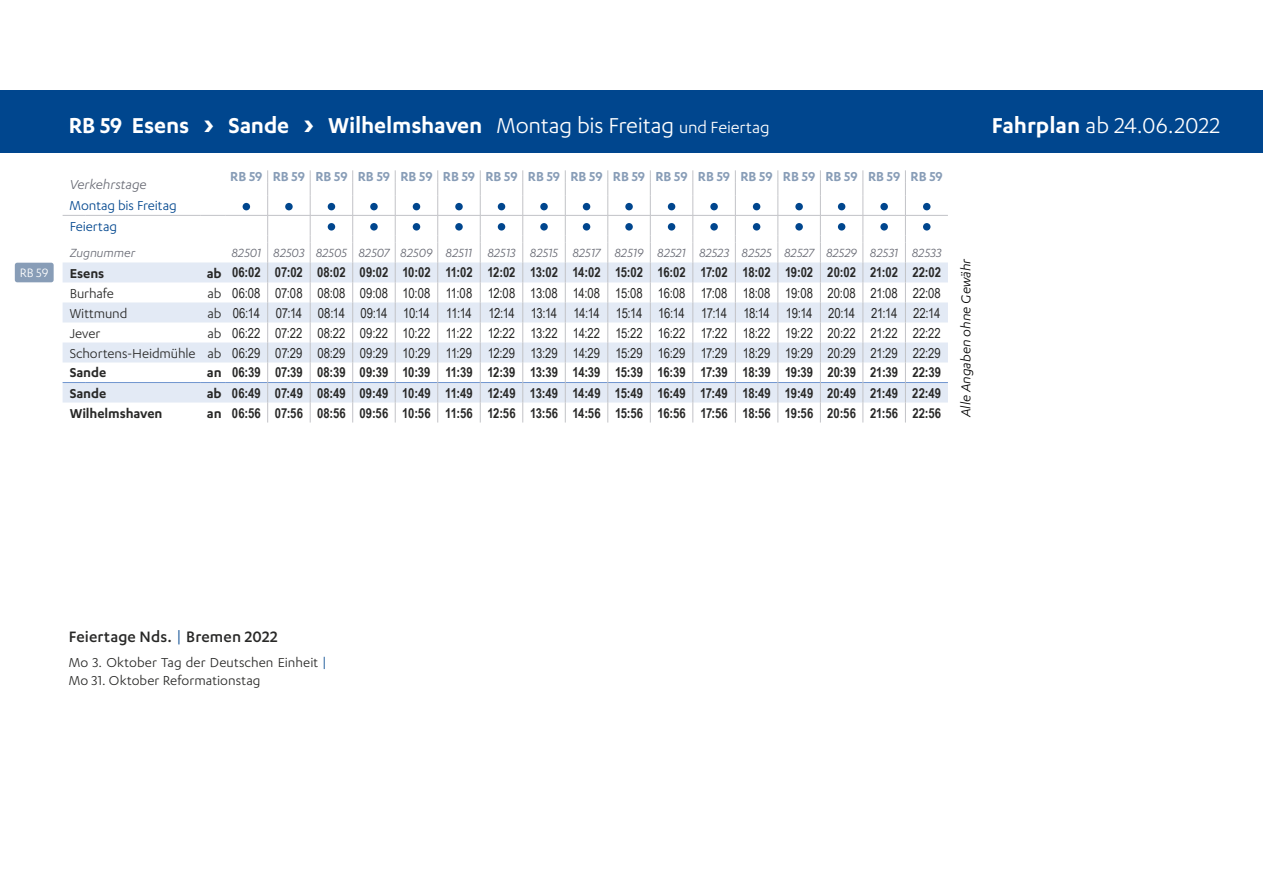
<style>
.page{position:relative;width:1263px;height:893px;background:#fff}
.page>*{position:absolute;margin:0;border:0;box-sizing:border-box;transform-origin:0 0}
.t1{font:600 25.05px "Karbon";letter-spacing:-.005em;color:#fff}
.t2{font:25.05px "Karbon";color:#fff}
.t3{font:500 17.55px "Karbon";letter-spacing:.01em;color:#282827}
.t4{font:15px/18.8px "Karbon";letter-spacing:.005em;color:#282827}
.t5{font:600 15px "Karbon";color:#889db7}
.t6{font:600 15px "Karbon";letter-spacing:-.005em;color:#282827}
.t7{font:15px/20.1px "Karbon";letter-spacing:-.005em;color:#00468e}
.t8{font:italic 15px "Karbon";color:#000}
.t9{font:italic 15px "Karbon";letter-spacing:-.005em;color:#676973}
.t10{font:13.95px "Karbon";color:#fff}
.t11{font:700 13.8px "Arial Narrow";letter-spacing:.005em;color:#282827}
.t12{font:13.8px/20px "Arial Narrow";color:#282827;text-align:right}
.t13{font:13.8px "Arial Narrow";letter-spacing:-.04em;color:#282827}
.t14{font:italic 13.8px "Karbon";letter-spacing:.02em;color:#676973}
.t15{font:italic 13.8px "Karbon";color:#676973}
.s1{font-size:36.3px}
.s2{font-weight:400}
.s3{font-weight:400;font-size:18.75px}
.s4{font-weight:600}
.s5{font-family:"Karbon";font-weight:600;font-size:15px}
.s6{font-family:"Karbon";font-size:15px}
.s7{font-weight:400;color:#00468e}
.s8{color:#00468e}
</style>
<div class="page">
<div style="left:0;top:90px;width:1263px;height:63px;background:#00468e"></div>
<svg style="left:63px;top:262px;width:885px;height:140px;fill:#e3eaf5"></svg>
<hr style="left:268px;top:382px;width:42px;height:1px;background:#7196cf">
<hr style="left:310px;top:382px;width:43px;height:1px;background:#7196cf">
<hr style="left:353px;top:382px;width:42px;height:1px;background:#7196cf">
<hr style="left:395px;top:382px;width:43px;height:1px;background:#7196cf">
<hr style="left:438px;top:382px;width:42px;height:1px;background:#7196cf">
<hr style="left:480px;top:382px;width:43px;height:1px;background:#7196cf">
<hr style="left:523px;top:382px;width:42px;height:1px;background:#7196cf">
<hr style="left:565px;top:382px;width:43px;height:1px;background:#7196cf">
<hr style="left:608px;top:382px;width:42px;height:1px;background:#7196cf">
<hr style="left:650px;top:382px;width:43px;height:1px;background:#7196cf">
<hr style="left:693px;top:382px;width:42px;height:1px;background:#7196cf">
<hr style="left:735px;top:382px;width:43px;height:1px;background:#7196cf">
<hr style="left:778px;top:382px;width:42px;height:1px;background:#7196cf">
<hr style="left:820px;top:382px;width:43px;height:1px;background:#7196cf">
<hr style="left:863px;top:382px;width:42px;height:1px;background:#7196cf">
<hr style="left:905px;top:382px;width:43px;height:1px;background:#7196cf">
<svg style="left:63px;top:382px;width:23px;height:1px"></svg>
<hr style="left:86px;top:382px;width:114px;height:1px;background:#7196cf">
<svg style="left:200px;top:382px;width:25px;height:1px"></svg>
<hr style="left:225px;top:382px;width:42px;height:1px;background:#7196cf">
<svg style="left:63px;top:215px;width:23px;height:1px"></svg>
<hr style="left:86px;top:215px;width:114px;height:1px;background:#c2c3c7">
<svg style="left:200px;top:215px;width:25px;height:1px"></svg>
<hr style="left:225px;top:215px;width:43px;height:1px;background:#c2c3c7">
<hr style="left:268px;top:215px;width:42px;height:1px;background:#c2c3c7">
<hr style="left:310px;top:215px;width:43px;height:1px;background:#c2c3c7">
<hr style="left:353px;top:215px;width:42px;height:1px;background:#c2c3c7">
<hr style="left:395px;top:215px;width:43px;height:1px;background:#c2c3c7">
<hr style="left:438px;top:215px;width:42px;height:1px;background:#c2c3c7">
<hr style="left:480px;top:215px;width:43px;height:1px;background:#c2c3c7">
<hr style="left:523px;top:215px;width:42px;height:1px;background:#c2c3c7">
<hr style="left:565px;top:215px;width:43px;height:1px;background:#c2c3c7">
<hr style="left:608px;top:215px;width:42px;height:1px;background:#c2c3c7">
<hr style="left:650px;top:215px;width:43px;height:1px;background:#c2c3c7">
<hr style="left:693px;top:215px;width:42px;height:1px;background:#c2c3c7">
<hr style="left:735px;top:215px;width:43px;height:1px;background:#c2c3c7">
<hr style="left:778px;top:215px;width:42px;height:1px;background:#c2c3c7">
<hr style="left:820px;top:215px;width:43px;height:1px;background:#c2c3c7">
<hr style="left:863px;top:215px;width:42px;height:1px;background:#c2c3c7">
<hr style="left:905px;top:215px;width:43px;height:1px;background:#c2c3c7">
<svg style="left:267px;top:170px;width:1px;height:253px"></svg>
<svg style="left:310px;top:170px;width:1px;height:253px"></svg>
<svg style="left:352px;top:170px;width:1px;height:253px"></svg>
<svg style="left:395px;top:170px;width:1px;height:253px"></svg>
<svg style="left:437px;top:170px;width:1px;height:253px"></svg>
<svg style="left:480px;top:170px;width:1px;height:253px"></svg>
<svg style="left:522px;top:170px;width:1px;height:253px"></svg>
<svg style="left:565px;top:170px;width:1px;height:253px"></svg>
<svg style="left:607px;top:170px;width:1px;height:253px"></svg>
<svg style="left:650px;top:170px;width:1px;height:253px"></svg>
<svg style="left:693px;top:170px;width:1px;height:253px"></svg>
<svg style="left:735px;top:170px;width:1px;height:253px"></svg>
<svg style="left:778px;top:170px;width:1px;height:253px"></svg>
<svg style="left:820px;top:170px;width:1px;height:253px"></svg>
<svg style="left:863px;top:170px;width:1px;height:253px"></svg>
<svg style="left:905px;top:170px;width:1px;height:253px"></svg>
<div style="left:243px;top:203px;width:7px;height:7px;background:#00468e;border-radius:50%"></div>
<div style="left:285px;top:203px;width:8px;height:7px;background:#00468e;border-radius:50%"></div>
<div style="left:328px;top:203px;width:7px;height:7px;background:#00468e;border-radius:50%"></div>
<div style="left:370px;top:203px;width:8px;height:7px;background:#00468e;border-radius:50%"></div>
<div style="left:413px;top:203px;width:7px;height:7px;background:#00468e;border-radius:50%"></div>
<div style="left:455px;top:203px;width:8px;height:7px;background:#00468e;border-radius:50%"></div>
<div style="left:498px;top:203px;width:7px;height:7px;background:#00468e;border-radius:50%"></div>
<div style="left:540px;top:203px;width:8px;height:7px;background:#00468e;border-radius:50%"></div>
<div style="left:583px;top:203px;width:7px;height:7px;background:#00468e;border-radius:50%"></div>
<div style="left:625px;top:203px;width:8px;height:7px;background:#00468e;border-radius:50%"></div>
<div style="left:668px;top:203px;width:7px;height:7px;background:#00468e;border-radius:50%"></div>
<div style="left:710px;top:203px;width:8px;height:7px;background:#00468e;border-radius:50%"></div>
<div style="left:753px;top:203px;width:7px;height:7px;background:#00468e;border-radius:50%"></div>
<div style="left:795px;top:203px;width:8px;height:7px;background:#00468e;border-radius:50%"></div>
<div style="left:838px;top:203px;width:7px;height:7px;background:#00468e;border-radius:50%"></div>
<div style="left:880px;top:203px;width:8px;height:7px;background:#00468e;border-radius:50%"></div>
<div style="left:923px;top:203px;width:7px;height:7px;background:#00468e;border-radius:50%"></div>
<div style="left:328px;top:223px;width:7px;height:8px;background:#00468e;border-radius:50%"></div>
<div style="left:370px;top:223px;width:8px;height:8px;background:#00468e;border-radius:50%"></div>
<div style="left:413px;top:223px;width:7px;height:8px;background:#00468e;border-radius:50%"></div>
<div style="left:455px;top:223px;width:8px;height:8px;background:#00468e;border-radius:50%"></div>
<div style="left:498px;top:223px;width:7px;height:8px;background:#00468e;border-radius:50%"></div>
<div style="left:540px;top:223px;width:8px;height:8px;background:#00468e;border-radius:50%"></div>
<div style="left:583px;top:223px;width:7px;height:8px;background:#00468e;border-radius:50%"></div>
<div style="left:625px;top:223px;width:8px;height:8px;background:#00468e;border-radius:50%"></div>
<div style="left:668px;top:223px;width:7px;height:8px;background:#00468e;border-radius:50%"></div>
<div style="left:710px;top:223px;width:8px;height:8px;background:#00468e;border-radius:50%"></div>
<div style="left:753px;top:223px;width:7px;height:8px;background:#00468e;border-radius:50%"></div>
<div style="left:795px;top:223px;width:8px;height:8px;background:#00468e;border-radius:50%"></div>
<div style="left:838px;top:223px;width:7px;height:8px;background:#00468e;border-radius:50%"></div>
<div style="left:880px;top:223px;width:8px;height:8px;background:#00468e;border-radius:50%"></div>
<div style="left:923px;top:223px;width:7px;height:8px;background:#00468e;border-radius:50%"></div>
<div style="left:15px;top:263px;width:39px;height:19px;background:#889db7;border-radius:2px"></div>
<h1 class="t1" style="left:69px;top:111px;width:702px">RB 59 Esens <span class="s1">›</span> Sande <span class="s1">›</span> Wilhelmshaven <span class="s2">Montag bis Freitag</span> <span class="s3">und Feiertag</span></h1>
<h1 class="t2" style="left:992px;top:112px;width:230px"><span class="s4">Fahrplan</span> ab 24.06.2022</h1>
<p class="t9" style="left:70px;top:177px;width:78px">Verkehrstage</p>
<p class="t5" style="left:230px;top:168px;width:714px">RB 59 RB 59 RB 59 RB 59 RB 59 RB 59 RB 59 RB 59 RB 59 RB 59 RB 59 RB 59 RB 59 RB 59 RB 59 RB 59 RB 59</p>
<p class="t7" style="left:70px;top:195px;width:109px">Montag bis Freitag<br>Feiertag</p>
<p class="t15" style="left:70px;top:245px;width:67px">Zugnummer</p>
<p class="t14" style="left:231px;top:245px;width:712px">82501 82503 82505 82507 82509 82511 82513 82515 82517 82519 82521 82523 82525 82527 82529 82531 82533</p>
<p class="t6" style="left:70px;top:265px;width:36px">Esens</p>
<p class="t11" style="left:207px;top:262px;width:736px"><span class="s5">ab</span> 06:02 07:02 08:02 09:02 10:02 11:02 12:02 13:02 14:02 15:02 16:02 17:02 18:02 19:02 20:02 21:02 22:02</p>
<p class="t4" style="left:70px;top:283px;width:46px">Burhafe</p>
<p class="t12" style="left:208px;top:282px;width:735px"><span class="s6">ab</span> 06:08 07:08 08:08 09:08 10:08 11:08 12:08 13:08 14:08 15:08 16:08 17:08 18:08 19:08 20:08 21:08 22:08</p>
<p class="t4" style="left:70px;top:303px;width:59px">Wittmund</p>
<p class="t13" style="left:208px;top:302px;width:734px"><span class="s6">ab</span> 06:14 07:14 08:14 09:14 10:14 11:14 12:14 13:14 14:14 15:14 16:14 17:14 18:14 19:14 20:14 21:14 22:14</p>
<p class="t4" style="left:70px;top:323px;width:32px">Jever</p>
<p class="t10" style="left:20px;top:265px;width:30px">RB 59</p>
<p class="t8" style="left:958px;top:417px;width:160px;rotate:-90deg">Alle Angaben ohne Gewähr</p>
<p class="t12" style="left:70px;top:322px;width:873px"><span class="s6">ab</span> 06:22 07:22 08:22 09:22 10:22 11:22 12:22 13:22 14:22 15:22 16:22 17:22 18:22 19:22 20:22 21:22 22:22<br><span class="s6">Schortens-Heidmühle ab</span> 06:29 07:29 08:29 09:29 10:29 11:29 12:29 13:29 14:29 15:29 16:29 17:29 18:29 19:29 20:29 21:29 22:29</p>
<p class="t6" style="left:70px;top:364px;width:38px">Sande</p>
<p class="t11" style="left:207px;top:362px;width:736px"><span class="s5">an</span> 06:39 07:39 08:39 09:39 10:39 11:39 12:39 13:39 14:39 15:39 16:39 17:39 18:39 19:39 20:39 21:39 22:39</p>
<p class="t6" style="left:70px;top:385px;width:38px">Sande</p>
<p class="t11" style="left:207px;top:382px;width:736px"><span class="s5">ab</span> 06:49 07:49 08:49 09:49 10:49 11:49 12:49 13:49 14:49 15:49 16:49 17:49 18:49 19:49 20:49 21:49 22:49</p>
<p class="t6" style="left:70px;top:405px;width:94px">Wilhelmshaven</p>
<p class="t11" style="left:207px;top:402px;width:736px"><span class="s5">an</span> 06:56 07:56 08:56 09:56 10:56 11:56 12:56 13:56 14:56 15:56 16:56 17:56 18:56 19:56 20:56 21:56 22:56</p>
<p class="t3" style="left:69px;top:626px;width:211px">Feiertage Nds. <span class="s7">|</span> Bremen 2022</p>
<p class="t4" style="left:69px;top:652px;width:259px">Mo 3. Oktober Tag der Deutschen Einheit <span class="s8">|<br></span>Mo 31. Oktober Reformationstag</p>
</div>
